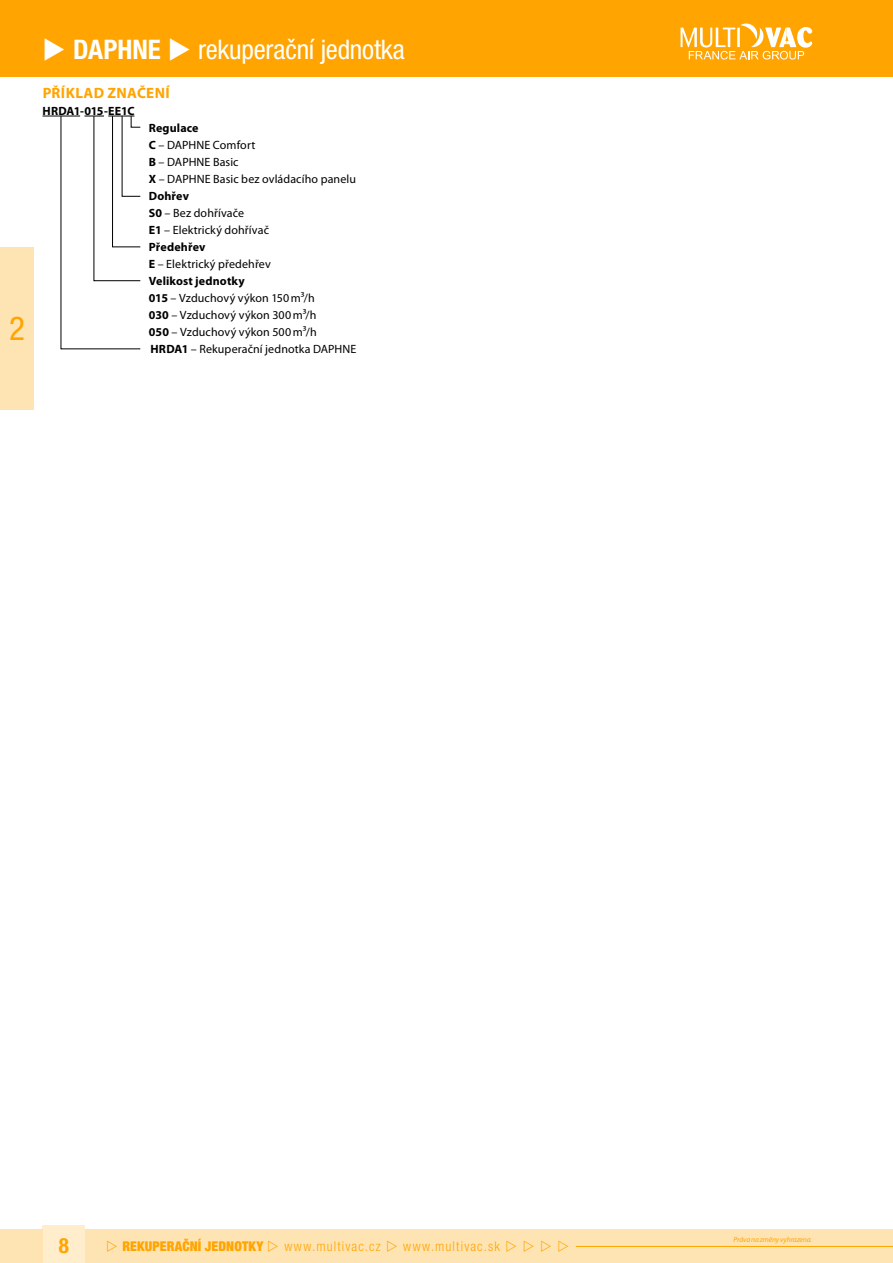
<style>
.page{position:relative;width:893px;height:1263px;background:#fff}
.page>*{position:absolute;margin:0;border:0;box-sizing:border-box;transform-origin:0 0}
.t1{font:condensed 33px "Helvetica Neue LT Pro";color:#ffa400}
.t2{font:condensed 27px "Helvetica Neue LT Pro";letter-spacing:-.01em;color:#fff}
.t3{font:700 condensed 21px "Helvetica Neue LT Pro";color:#ffa400}
.t4{font:700 15px "Myriad Pro";letter-spacing:.03em;color:#ffa400}
.t5{font:300 condensed 13.5px "Helvetica Neue LT Pro";letter-spacing:.085em;color:#ffa400}
.t6{font:900 condensed 13.5px "Helvetica Neue LT Pro";letter-spacing:.01em;color:#ffa400}
.t7{font:12px/17px "Myriad Pro";letter-spacing:.01em;color:#000}
.t8{font:700 12px "Myriad Pro";letter-spacing:-.015em;color:#000}
.t9{font:italic 7.5px "Myriad Pro";letter-spacing:-.015em;color:#ffa400}
.s1{font-weight:700}
</style>
<div class="page">
<div style="left:0;top:0;width:893px;height:77px;background:#ffa400"></div>
<div style="left:0;top:247px;width:34px;height:162px;background:#ffe4b3"></div>
<div style="left:43px;top:1225px;width:42px;height:38px;background:#ffedcc"></div>
<div style="left:0;top:1229px;width:43px;height:34px;background:#ffe4b3"></div>
<div style="left:85px;top:1229px;width:808px;height:34px;background:#ffe4b3"></div>
<hr style="left:576px;top:1246px;width:317px;height:1px;background:#ffa400">
<svg style="left:680px;top:23px;width:132px;height:37px"></svg>
<hr style="left:43px;top:116px;width:37px;height:1px;background:#000">
<svg style="left:60px;top:115px;width:81px;height:235px"></svg>
<h1 class="t1" style="left:9px;top:309px;width:17px">2</h1>
<h2 class="t2" style="left:43px;top:34px;width:364px">◆ <span class="s1">DAPHNE</span> ◆ rekuperační jednotka</h2>
<p class="t4" style="left:43px;top:83px;width:129px">PŘÍKLAD ZNAČENÍ</p>
<p class="t8" style="left:43px;top:103px;width:93px">HRDA1-015-EE1C</p>
<p class="t7" style="left:149px;top:119px;width:209px"><span class="s1">Regulace<br>C</span> – DAPHNE Comfort<br><span class="s1">B</span> – DAPHNE Basic<br><span class="s1">X</span> – DAPHNE Basic bez ovládacího panelu<br><span class="s1">Dohřev<br>S0</span> – Bez dohřívače<br><span class="s1">E1</span> – Elektrický dohřívač<br><span class="s1">Předehřev<br>E</span> – Elektrický předehřev<br><span class="s1">Velikost jednotky<br>015</span> – Vzduchový výkon 150m³/h<br><span class="s1">030</span> – Vzduchový výkon 300m³/h<br><span class="s1">050</span> – Vzduchový výkon 500m³/h<br><span class="s1">HRDA1</span> – Rekuperační jednotka DAPHNE</p>
<h3 class="t3" style="left:59px;top:1233px;width:12px">8</h3>
<p class="t6" style="left:122px;top:1238px;width:143px">REKUPERAČNÍ JEDNOTKY</p>
<p class="t5" style="left:284px;top:1239px;width:98px">www.multivac.cz</p>
<p class="t5" style="left:403px;top:1239px;width:98px">www.multivac.sk</p>
<p class="t9" style="left:733px;top:1235px;width:80px">Práva na změny vyhrazena.</p>
</div>
